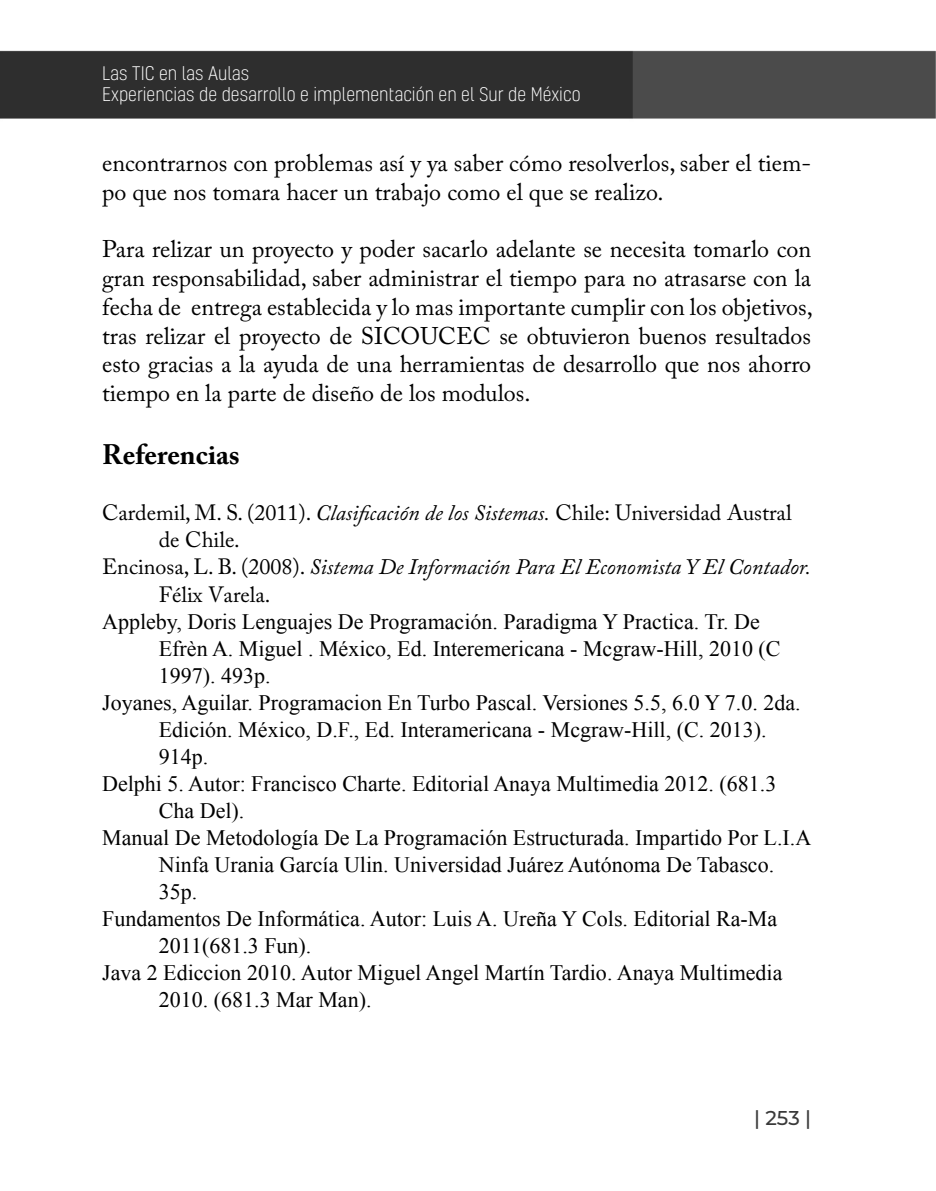
<style>
.page{position:relative;width:936px;height:1191px;background:#fff}
.page>*{position:absolute;margin:0;border:0;box-sizing:border-box;transform-origin:0 0}
.Tema{font:700 28px "Adobe Caslon Pro";color:#000}
.Cuerpo{font:24px/28.8px "Adobe Caslon Pro";color:#000}
.francesa{font:22px/27px "Times New Roman";color:#000}
.francesa-2{font:italic 22px/28.8px "Adobe Caslon Pro";color:#000}
.francesa-3{font:22px/27px "Adobe Caslon Pro";color:#000}
.t1{font:500 20px "Montserrat";color:#3a3a3a}
.t2{font:300 18px/21.6px "Kelson";color:#fff}
.s1{font-style:italic}
.s2{font-style:normal}
</style>
<div class="page">
<img style="left:0;top:50px;width:935px;height:69px">
<p class="t2" style="left:102px;top:62px;width:480px">Las TIC en las Aulas<br>Experiencias de desarrollo e implementación en el Sur de México</p>
<p class="Cuerpo" style="left:102px;top:148px;width:710px">encontrarnos con problemas así y ya saber cómo resolverlos, saber el tiem&shy;po que nos tomara hacer un trabajo como el que se realizo.</p>
<p class="Cuerpo" style="left:102px;top:234px;width:712px;text-align:justify">Para relizar un proyecto y poder sacarlo adelante se necesita tomarlo con gran responsabilidad, saber administrar el tiempo para no atrasarse con la fecha de entrega establecida y lo mas importante cumplir con los objetivos, tras relizar el proyecto de SICOUCEC se obtuvieron buenos resultados esto gracias a la ayuda de una herramientas de desarrollo que nos ahorro tiempo en la parte de diseño de los modulos.</p>
<p class="Tema" style="left:102px;top:437px;width:139px">Referencias</p>
<p class="francesa-3" style="left:159px;top:498px;width:634px;text-indent:-57px">Cardemil, M. S. (2011). <span class="s1">Clasificación de los Sistemas.</span> Chile: Universidad Austral de Chile.</p>
<p class="francesa-2" style="left:159px;top:551px;width:653px;text-indent:-57px"><span class="s2">Encinosa, L. B. (2008).</span> Sistema De Información Para El Economista Y El Contador.<br><span class="s2">Félix Varela.</span></p>
<p class="francesa" style="left:159px;top:608px;width:623px;text-indent:-57px">Appleby, Doris Lenguajes De Programación. Paradigma Y Practica. Tr. De<br>Efrèn A. Miguel . México, Ed. Interemericana - Mcgraw-Hill, 2010 (C<br>1997). 493p.</p>
<p class="francesa" style="left:159px;top:689px;width:643px;text-indent:-57px">Joyanes, Aguilar. Programacion En Turbo Pascal. Versiones 5.5, 6.0 Y 7.0. 2da.<br>Edición. México, D.F., Ed. Interamericana - Mcgraw-Hill, (C. 2013).<br>914p.</p>
<p class="francesa" style="left:159px;top:770px;width:619px;text-indent:-57px">Delphi 5. Autor: Francisco Charte. Editorial Anaya Multimedia 2012. (681.3<br>Cha Del).</p>
<p class="francesa" style="left:159px;top:824px;width:654px;text-indent:-57px">Manual De Metodología De La Programación Estructurada. Impartido Por L.I.A<br>Ninfa Urania García Ulin. Universidad Juárez Autónoma De Tabasco.<br>35p.</p>
<p class="francesa" style="left:159px;top:905px;width:620px;text-indent:-57px">Fundamentos De Informática. Autor: Luis A. Ureña Y Cols. Editorial Ra-Ma<br>2011(681.3 Fun).</p>
<p class="francesa" style="left:159px;top:959px;width:625px;text-indent:-57px">Java 2 Ediccion 2010. Autor Miguel Angel Martín Tardio. Anaya Multimedia<br>2010. (681.3 Mar Man).</p>
<p class="t1" style="left:754px;top:1104px;width:59px">| 253 |</p>
</div>
